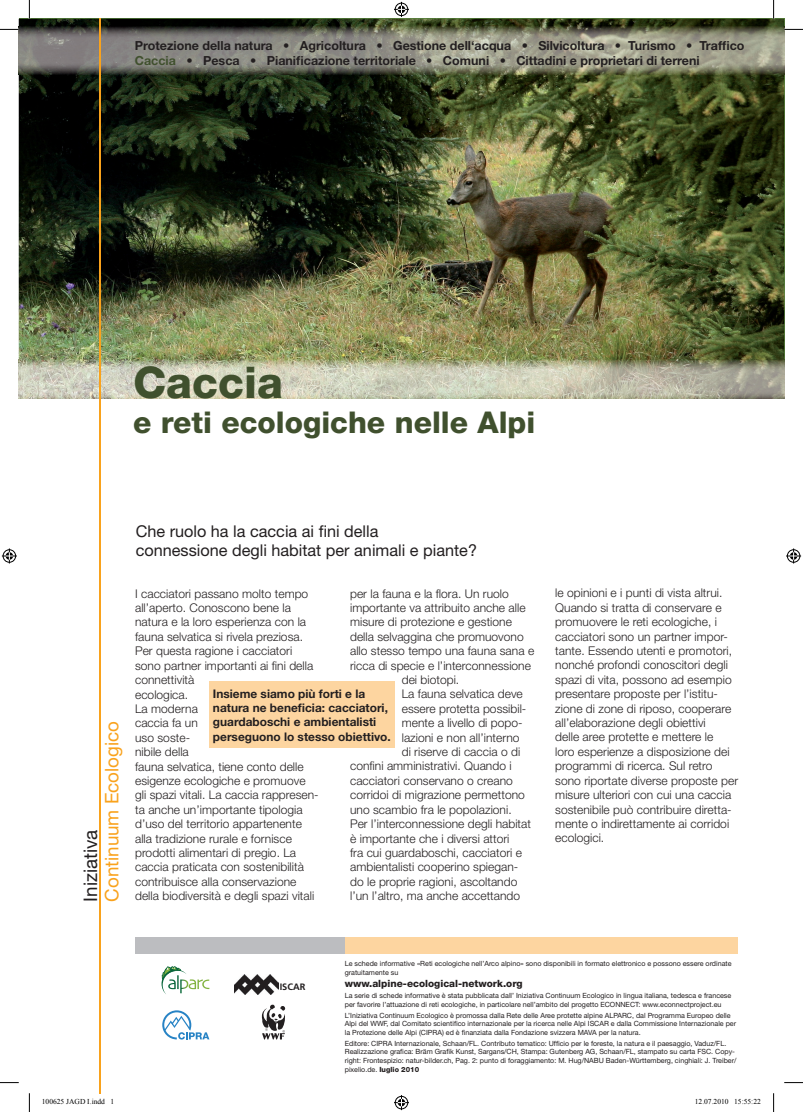
<style>
.page{position:relative;width:803px;height:1112px;background:#fff}
.page>*{position:absolute;margin:0;border:0;box-sizing:border-box;transform-origin:0 0}
.t1{font:800 43.75px "Helvetica Neue LT";color:#40502e}
.t2{font:800 30px "Helvetica Neue LT";color:#40502e}
.t3{font:18.75px "Helvetica Neue LT";color:#f9a21c}
.t4{font:18.75px "Helvetica Neue LT";color:#231f20}
.t5{font:16.25px/19.5px "Helvetica Neue LT";color:#231f20}
.t6{font:700 12.5px/15px "Helvetica Neue LT";color:#231f20}
.t7{font:300 12px/14.4px "Helvetica Neue LT";letter-spacing:.005em;color:#231f20}
.t8{font:700 11.88px/14.2px "Helvetica Neue LT";color:#231f20}
.t9{font:800 10px "Helvetica Neue LT";color:#231f20}
.t10{font:700 9.25px "Frutiger";color:#231f20}
.t11{font:7.5px "Times New Roman";color:#000}
.t12{font:7.12px/8.5px "Helvetica Neue LT";color:#231f20}
.s1{color:#40502e}
.s2{font-weight:800}
</style>
<div class="page">
<img style="left:19px;top:19px;width:765px;height:380px">
<div style="left:209px;top:681px;width:186px;height:66px;background:#fdd5a0"></div>
<div style="left:345px;top:937px;width:393px;height:17px;background:#fdd5a0"></div>
<svg style="left:261px;top:1004px;width:25px;height:35px"></svg>
<svg style="left:162px;top:1010px;width:47px;height:29px"></svg>
<div style="left:136px;top:937px;width:209px;height:17px;background:#bcbdc0"></div>
<svg style="left:162px;top:966px;width:47px;height:28px"></svg>
<img style="left:234px;top:974px;width:45px;height:20px">
<img style="left:19px;top:27px;width:765px;height:47px">
<hr style="left:99px;top:19px;width:2px;height:1073px;background:#f9a21c">
<svg style="left:0;top:29px;width:19px;height:1px"></svg>
<svg style="left:784px;top:29px;width:19px;height:1px"></svg>
<svg style="left:0;top:1082px;width:19px;height:1px"></svg>
<svg style="left:784px;top:1082px;width:19px;height:1px"></svg>
<svg style="left:29px;top:0;width:1px;height:19px"></svg>
<svg style="left:29px;top:1093px;width:1px;height:18px"></svg>
<svg style="left:773px;top:0;width:1px;height:19px"></svg>
<svg style="left:773px;top:1093px;width:1px;height:18px"></svg>
<svg style="left:394px;top:2px;width:15px;height:15px"></svg>
<svg style="left:394px;top:1095px;width:15px;height:14px"></svg>
<svg style="left:2px;top:548px;width:15px;height:15px"></svg>
<svg style="left:786px;top:548px;width:15px;height:15px"></svg>
<p class="t6" style="left:135px;top:38px;width:611px">Protezione della natura • Agricoltura • Gestione dell‘acqua • Silvicoltura • Turismo • Traffico<br><span class="s1">Caccia</span> • Pesca • Pianificazione territoriale • Comuni • Cittadini e proprietari di terreni</p>
<h1 class="t1" style="left:133px;top:356px;width:151px">Caccia</h1>
<h2 class="t2" style="left:133px;top:404px;width:404px">e reti ecologiche nelle Alpi</h2>
<h3 class="t3" style="left:101px;top:901px;width:182px;rotate:-90deg">Continuum Ecologico</h3>
<h3 class="t4" style="left:79px;top:901px;width:74px;rotate:-90deg">Iniziativa</h3>
<h3 class="t5" style="left:136px;top:521px;width:343px">Che ruolo ha la caccia ai fini della<br>connessione degli habitat per animali e piante?</h3>
<p class="t7" style="left:350px;top:585px;width:160px">per la fauna e la flora. Un ruolo</p>
<p class="t7" style="left:350px;top:600px;width:177px">importante va attribuito anche alle</p>
<p class="t7" style="left:350px;top:614px;width:163px">misure di protezione e gestione</p>
<p class="t7" style="left:350px;top:629px;width:175px">della selvaggina che promuovono</p>
<p class="t7" style="left:350px;top:643px;width:186px">allo stesso tempo una fauna sana e</p>
<p class="t7" style="left:350px;top:657px;width:182px">ricca di specie e l’interconnessione</p>
<p class="t7" style="left:402px;top:672px;width:59px">dei biotopi.</p>
<p class="t7" style="left:402px;top:686px;width:123px">La fauna selvatica deve</p>
<p class="t7" style="left:402px;top:701px;width:126px">essere protetta possibil-</p>
<p class="t7" style="left:402px;top:715px;width:122px">mente a livello di popo-</p>
<p class="t7" style="left:402px;top:729px;width:119px">lazioni e non all’interno</p>
<p class="t7" style="left:402px;top:744px;width:120px">di riserve di caccia o di</p>
<p class="t7" style="left:350px;top:758px;width:163px">confini amministrativi. Quando i</p>
<p class="t7" style="left:350px;top:773px;width:164px">cacciatori conservano o creano</p>
<p class="t7" style="left:350px;top:787px;width:176px">corridoi di migrazione permettono</p>
<p class="t7" style="left:350px;top:801px;width:163px">uno scambio fra le popolazioni.</p>
<p class="t7" style="left:350px;top:816px;width:182px">Per l’interconnessione degli habitat</p>
<p class="t7" style="left:350px;top:830px;width:161px">è importante che i diversi attori</p>
<p class="t7" style="left:350px;top:845px;width:173px">fra cui guardaboschi, cacciatori e</p>
<p class="t7" style="left:350px;top:859px;width:170px">ambientalisti cooperino spiegan-</p>
<p class="t7" style="left:350px;top:873px;width:169px">do le proprie ragioni, ascoltando</p>
<p class="t7" style="left:135px;top:585px;width:185px">I cacciatori passano molto tempo all’aperto. Conoscono bene la natura e la loro esperienza con la fauna selvatica si rivela preziosa.<br>Per questa ragione i cacciatori sono partner importanti ai fini della connettività<br>ecologica.<br>La moderna<br>caccia fa un<br>uso soste-<br>nibile della<br>fauna selvatica, tiene conto delle esigenze ecologiche e promuove gli spazi vitali. La caccia rappresen&shy;ta anche un’importante tipologia d’uso del territorio appartenente alla tradizione rurale e fornisce prodotti alimentari di pregio. La caccia praticata con sostenibilità contribuisce alla conservazione della biodiversità e degli spazi vitali</p>
<p class="t8" style="left:213px;top:686px;width:179px">Insieme siamo più forti e la natura ne beneficia: cacciatori, guardaboschi e ambientalisti perseguono lo stesso obiettivo.</p>
<p class="t7" style="left:350px;top:888px;width:172px">l’un l’altro, ma anche accettando</p>
<p class="t7" style="left:555px;top:585px;width:184px">le opinioni e i punti di vista altrui.<br>Quando si tratta di conservare e promuovere le reti ecologiche, i cacciatori sono un partner impor&shy;tante. Essendo utenti e promotori, nonché profondi conoscitori degli spazi di vita, possono ad esempio presentare proposte per l’istitu&shy;zione di zone di riposo, cooperare all’elaborazione degli obiettivi<br>delle aree protette e mettere le<br>loro esperienze a disposizione dei programmi di ricerca. Sul retro sono riportate diverse proposte per misure ulteriori con cui una caccia sostenibile può contribuire diretta&shy;mente o indirettamente ai corridoi ecologici.</p>
<p class="t10" style="left:280px;top:980px;width:27px">ISCAR</p>
<p class="t12" style="left:345px;top:959px;width:388px">Le schede informative «Reti ecologiche nell’Arco alpino» sono disponibili in formato elettronico e possono essere ordinate gratuitamente su</p>
<p class="t9" style="left:345px;top:977px;width:179px">www.alpine-ecological-network.org</p>
<p class="t12" style="left:345px;top:990px;width:388px">La serie di schede informative è stata pubblicata dall’ Iniziativa Continuum Ecologico in lingua italiana, tedesca e francese per favorire l’attuazione di reti ecologiche, in particolare nell’ambito del progetto ECONNECT: www.econnectproject.eu</p>
<p class="t12" style="left:345px;top:1010px;width:393px">L’Iniziativa Continuum Ecologico è promossa dalla Rete delle Aree protette alpine ALPARC, dal Programma Europeo delle<br>Alpi del WWF, dal Comitato scientifico internazionale per la ricerca nelle Alpi ISCAR e dalla Commissione Internazionale per la Protezione delle Alpi (CIPRA) ed è finanziata dalla Fondazione svizzera MAVA per la natura.</p>
<p class="t12" style="left:345px;top:1038px;width:393px">Editore: CIPRA Internazionale, Schaan/FL. Contributo tematico: Ufficio per le foreste, la natura e il paesaggio, Vaduz/FL.<br>Realizzazione grafica: Bräm Grafik Kunst, Sargans/CH, Stampa: Gutenberg AG, Schaan/FL, stampato su carta FSC. Copy&shy;right: Frontespizio: natur-bilder.ch, Pag. 2: punto di foraggiamento: M. Hug/NABU Baden-Württemberg, cinghiali: J. Treiber/ pixelio.de. <span class="s2">Iuglio 2010</span></p>
<p class="t11" style="left:42px;top:1096px;width:74px">100625 JAGD I.indd 1</p>
<p class="t11" style="left:695px;top:1096px;width:68px">12.07.2010 15:55:22</p>
</div>
